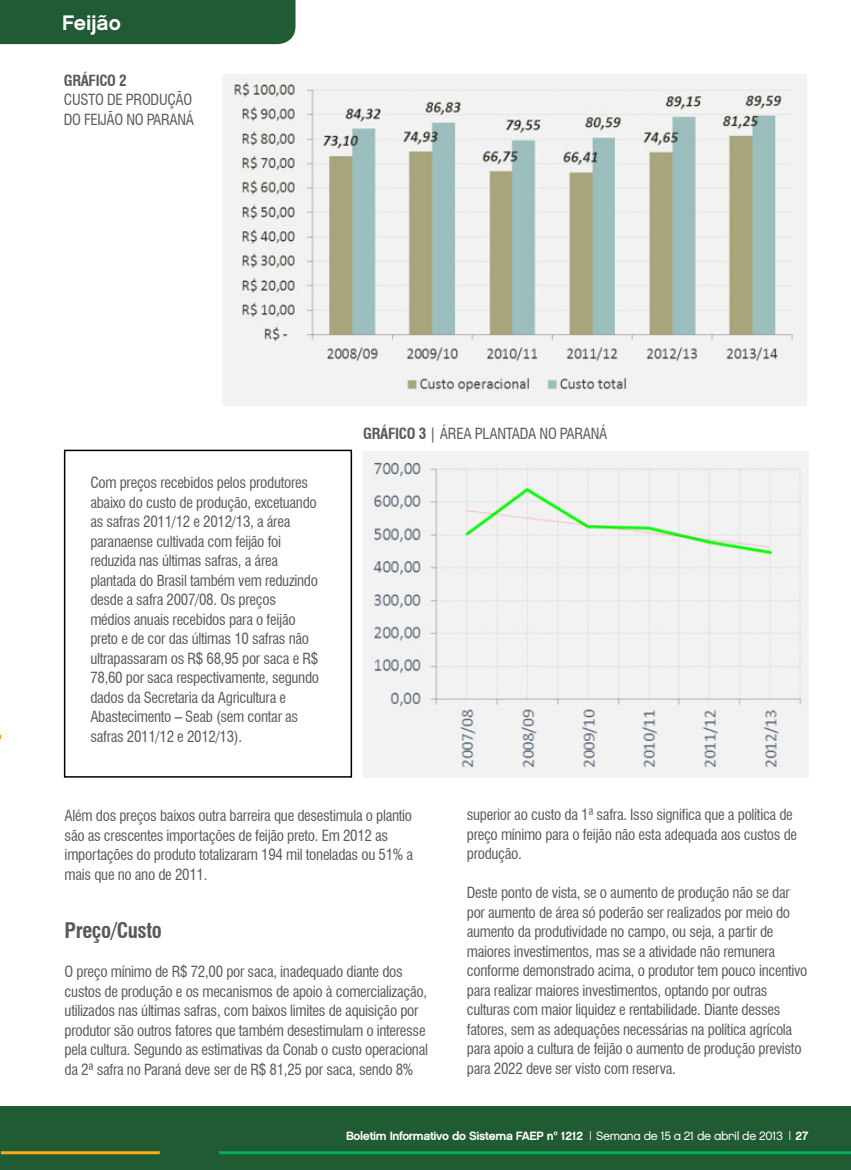
<style>
.page{position:relative;width:851px;height:1170px;background:#fff}
.page>*{position:absolute;margin:0;border:0;box-sizing:border-box;transform-origin:0 0}
.t1{font:700 condensed 21px "Swiss 721 BT";letter-spacing:-.02em;color:#58595b}
.t2{font:21px "Chalet New York Nineteen Sixty";color:#fff}
.t3{font:condensed 15px/19.5px "Swiss 721 BT";letter-spacing:-.02em;color:#58595b}
.t4{font:700 condensed 15px "Swiss 721 BT";letter-spacing:-.02em;color:#58595b}
.t5{font:12px "Chalet New York Nineteen Sixty";letter-spacing:-.03em;color:#fff}
.s1{font-weight:700}
.s2{font-family:"Chalet London Nineteen Eighty"}
</style>
<div class="page">
<div style="left:0;top:1106px;width:850px;height:63px;background:#205b34"></div>
<hr style="left:1px;top:1151px;width:159px;height:3px;background:#fbac18">
<hr style="left:219px;top:1151px;width:631px;height:3px;background:#00b055">
<div style="left:64px;top:449px;width:288px;height:328px;border:2px solid #000"></div>
<div style="left:0;top:0;width:295px;height:44px;background:#205b34"></div>
<img style="left:223px;top:74px;width:583px;height:331px">
<img style="left:363px;top:451px;width:445px;height:326px">
<p class="t2" style="left:62px;top:10px;width:60px">Feijão</p>
<p class="t4" style="left:64px;top:71px;width:64px">GRÁFICO 2</p>
<p class="t3" style="left:64px;top:90px;width:130px">CUSTO DE PRODUÇÃO</p>
<p class="t3" style="left:64px;top:110px;width:132px">DO FEIJÃO NO PARANÁ</p>
<p class="t3" style="left:90px;top:473px;width:230px">Com preços recebidos pelos produtores abaixo do custo de produção, excetuando as safras 2011/12 e 2012/13, a área paranaense cultivada com feijão foi reduzida nas últimas safras, a área plantada do Brasil também vem reduzindo desde a safra 2007/08. Os preços médios anuais recebidos para o feijão preto e de cor das últimas 10 safras não ultrapassaram os R$ 68,95 por saca e R$ 78,60 por saca respectivamente, segundo dados da Secretaria da Agricultura e Abastecimento – Seab (sem contar as safras 2011/12 e 2012/13).</p>
<p class="t3" style="left:363px;top:424px;width:246px"><span class="s1">GRÁFICO 3</span> | ÁREA PLANTADA NO PARANÁ</p>
<p class="t3" style="left:65px;top:805px;width:350px">Além dos preços baixos outra barreira que desestimula o plantio são as crescentes importações de feijão preto. Em 2012 as importações do produto totalizaram 194 mil toneladas ou 51% a mais que no ano de 2011.</p>
<p class="t1" style="left:65px;top:917px;width:99px">Preço/Custo</p>
<p class="t3" style="left:65px;top:961px;width:365px">O preço mínimo de R$ 72,00 por saca, inadequado diante dos custos de produção e os mecanismos de apoio à comercialização, utilizados nas últimas safras, com baixos limites de aquisição por produtor são outros fatores que também desestimulam o interesse pela cultura. Segundo as estimativas da Conab o custo operacional da 2ª safra no Paraná deve ser de R$ 81,25 por saca, sendo 8%</p>
<p class="t3" style="left:466px;top:805px;width:332px">superior ao custo da 1ª safra. Isso significa que a política de preço mínimo para o feijão não esta adequada aos custos de produção.</p>
<p class="t3" style="left:466px;top:883px;width:342px">Deste ponto de vista, se o aumento de produção não se dar por aumento de área só poderão ser realizados por meio do aumento da produtividade no campo, ou seja, a partir de maiores investimentos, mas se a atividade não remunera conforme demonstrado acima, o produtor tem pouco incentivo para realizar maiores investimentos, optando por outras culturas com maior liquidez e rentabilidade. Diante desses fatores, sem as adequações necessárias na política agrícola para apoio a cultura de feijão o aumento de produção previsto para 2022 deve ser visto com reserva.</p>
<p class="t5" style="left:346px;top:1128px;width:463px">Boletim Informativo do Sistema FAEP nº 1212 | <span class="s2">Semana de 15 a 21 de abril de 2013</span> | 27</p>
</div>
